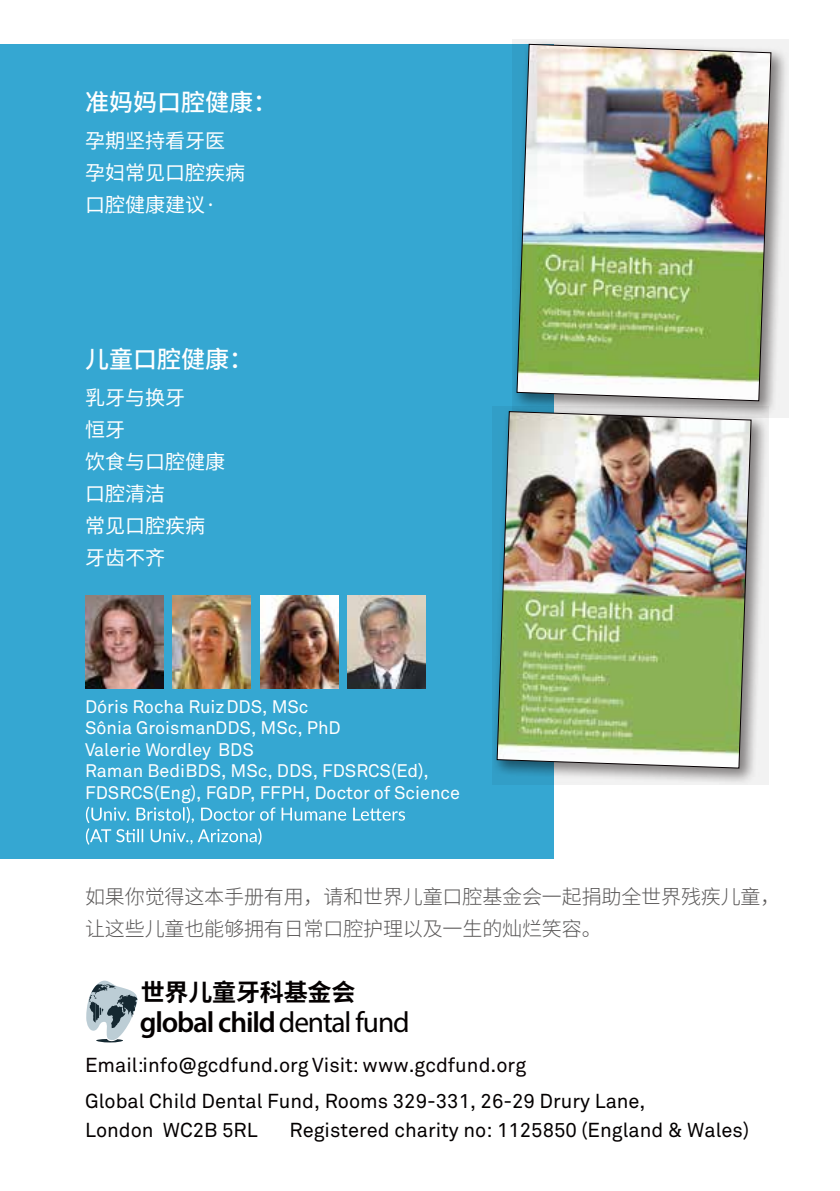
<style>
.page{position:relative;width:840px;height:1191px;background:#fff}
.page>*{position:absolute;margin:0;border:0;box-sizing:border-box;transform-origin:0 0}
.t1{font:600 29.2px "Myriad Pro";letter-spacing:-.04em;color:#040000}
.t2{font:500 24px "Source Han Sans CN";color:#fff}
.t3{font:700 24px "Source Han Sans CN";letter-spacing:-.01em;color:#040000}
.t4{font:20px/36px "Akkurat Pro";color:#040000}
.t5{font:300 20px/32px "Source Han Sans CN";letter-spacing:-.01em;color:#595757}
.t6{font:20px/32px "Source Han Sans CN";color:#fff}
.t7{font:18px/21.6px "Akkurat Pro";color:#fff}
.s1{font-weight:400}
.s2{color:#070002}
</style>
<div class="page">
<hr style="left:839px;top:675px;width:1px;height:429px;background:#94bc56">
<div style="left:0;top:44px;width:553px;height:814px;background:#35a7d2"></div>
<svg style="left:512px;top:40px;width:275px;height:378px"></svg>
<svg style="left:492px;top:407px;width:276px;height:378px"></svg>
<img style="left:515px;top:43px;width:256px;height:359px">
<img style="left:496px;top:410px;width:255px;height:359px">
<img style="left:85px;top:595px;width:78px;height:94px">
<img style="left:172px;top:595px;width:78px;height:94px">
<img style="left:260px;top:595px;width:78px;height:94px">
<img style="left:347px;top:595px;width:78px;height:94px">
<svg style="left:86px;top:806px;width:319px;height:38px"></svg>
<svg style="left:86px;top:980px;width:52px;height:62px"></svg>
<p class="t2" style="left:85px;top:89px;width:194px">准妈妈口腔健康：</p>
<p class="t6" style="left:85px;top:125px;width:161px">孕期坚持看牙医孕妇常见口腔疾病口腔健康建议·</p>
<p class="t2" style="left:85px;top:346px;width:169px">儿童口腔健康：</p>
<p class="t6" style="left:85px;top:382px;width:141px">乳牙与换牙<br>恒牙<br>饮食与口腔健康口腔清洁<br>常见口腔疾病牙齿不齐</p>
<p class="t7" style="left:85px;top:695px;width:376px">Dóris Rocha Ruiz DDS, MSc<br>Sônia GroismanDDS, MSc, PhD<br>Valerie Wordley BDS<br>Raman BediBDS, MSc, DDS, FDSRCS(Ed),<br>FDSRCS(Eng), FGDP, FFPH, Doctor of Science</p>
<p class="t5" style="left:85px;top:881px;width:696px">如果你觉得这本手册有用，请和世界儿童口腔基金会一起捐助全世界残疾儿童，让这些儿童也能够拥有日常口腔护理以及一生的灿烂笑容。</p>
<p class="t3" style="left:141px;top:978px;width:216px">世界儿童牙科基金会</p>
<h1 class="t1" style="left:140px;top:1004px;width:271px">global child<span class="s1">dental fund</span></h1>
<p class="t4" style="left:85px;top:1047px;width:561px"><span class="s2">Email:</span>info@gcdfund.org <span class="s2">Visit: www.gcdfund.org<br></span>Global Child Dental Fund, Rooms 329-331, 26-29 Drury Lane,</p>
<p class="t4" style="left:85px;top:1111px;width:174px">London WC2B 5RL</p>
<p class="t4" style="left:289px;top:1111px;width:461px">Registered charity no: 1125850 (England &amp; Wales)</p>
</div>
